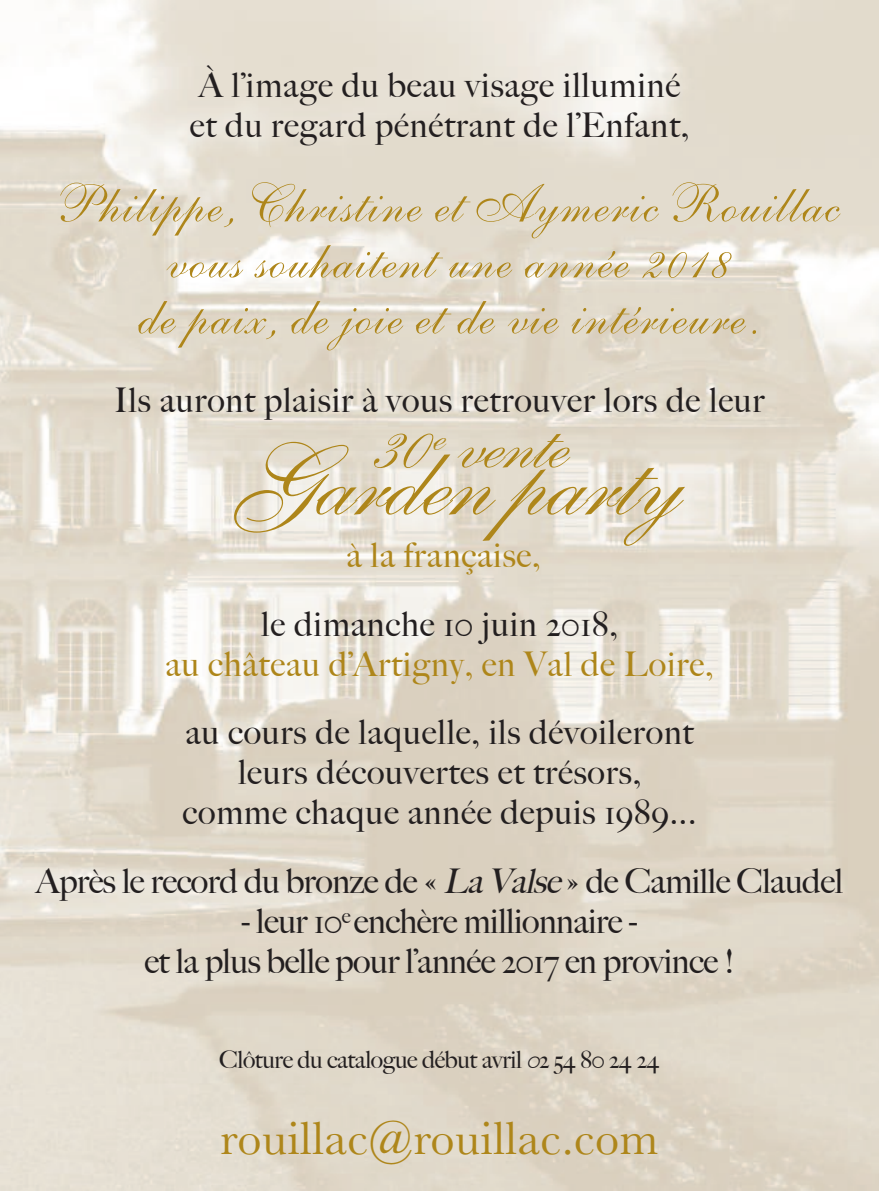
<style>
.page{position:relative;width:879px;height:1191px;background:#fff}
.page>*{position:absolute;margin:0;border:0;box-sizing:border-box;transform-origin:0 0}
.t1{font:italic 100px "Shelley Allegro Script";letter-spacing:-.015em;color:#ae861a}
.t2{font:italic 72px "Shelley Allegro Script";letter-spacing:-.015em;color:#ae861a}
.t3{font:54px/56px "Shelley Allegro Script";letter-spacing:.025em;color:#ae861a;text-align:center}
.t4{font:48.2px "Baskerville";letter-spacing:.01em;color:#ae861a}
.t5{font:500 34px/40px "Big Caslon";letter-spacing:.025em;color:#231f20}
.t6{font:500 34px/40px "Big Caslon";letter-spacing:-.015em;color:#231f20;text-align:center}
.t7{font:500 34px "Big Caslon";letter-spacing:.025em;color:#ae861a}
.t8{font:500 24px "Big Caslon";letter-spacing:-.015em;color:#231f20}
.s1{font-style:italic}
</style>
<div class="page">
<img style="left:0;top:0;width:879px;height:1191px">
<p class="t5" style="left:190px;top:66px;width:501px">À l’image du beau visage illuminé et du regard pénétrant de l’Enfant,</p>
<h3 class="t3" style="left:48px;top:183px;width:784px">Philippe, Christine et Aymeric Rouillac vous souhaitent une année 2018<br>de paix, de joie et de vie intérieure.</h3>
<p class="t5" style="left:114px;top:380px;width:652px">Ils auront plaisir à vous retrouver lors de leur</p>
<h1 class="t1" style="left:216px;top:445px;width:448px">Garden party</h1>
<p class="t7" style="left:346px;top:535px;width:195px">à la française,</p>
<p class="t5" style="left:261px;top:604px;width:358px">le dimanche 10 juin 2018,</p>
<p class="t7" style="left:165px;top:644px;width:549px">au château d’Artigny, en Val de Loire,</p>
<p class="t5" style="left:183px;top:712px;width:515px;text-align:center">au cours de laquelle, ils dévoileront leurs découvertes et trésors, comme chaque année depuis 1989...</p>
<p class="t6" style="left:36px;top:861px;width:808px">Après le record du bronze de « <span class="s1">LaValse</span>» de Camille Claudel</p>
<p class="t6" style="left:144px;top:901px;width:592px">- leur 10<sup>e</sup> enchère millionnaire -<br>et la plus belle pour l’année 2017 en province !</p>
<h2 class="t2" style="left:358px;top:418px;width:198px">30 <sup>e</sup> vente</h2>
<p class="t8" style="left:219px;top:1046px;width:442px">Clôture du catalogue début avril <span class="s1">0</span>2 54 80 24 24</p>
<h3 class="t4" style="left:220px;top:1109px;width:440px">rouillac@rouillac.com</h3>
</div>
